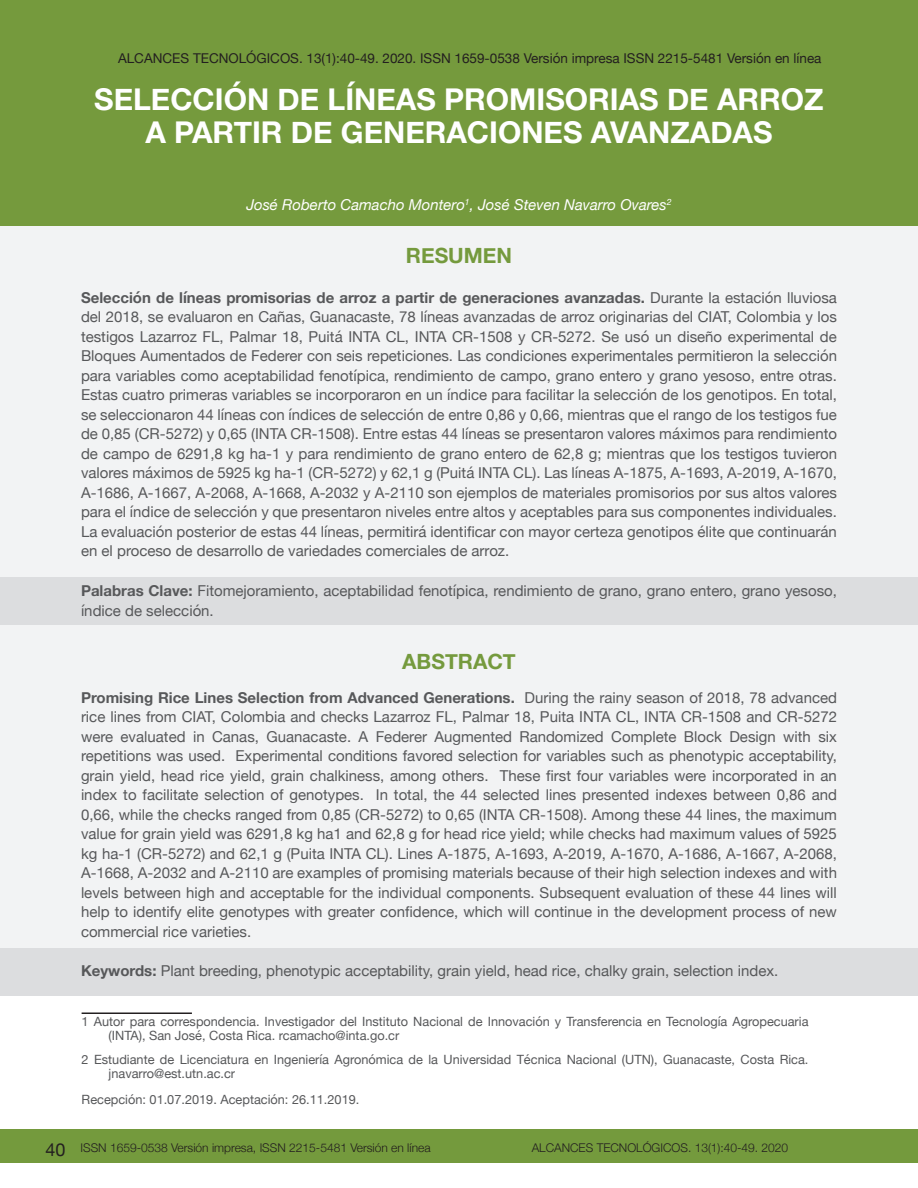
<style>
.page{position:relative;width:918px;height:1188px;background:#fff}
.page>*{position:absolute;margin:0;border:0;box-sizing:border-box;transform-origin:0 0}
.t1{font:700 30px/33px "Helvetica Neue";color:#fff;text-align:center}
.t2{font:700 21px "Helvetica Neue";color:#759a3d}
.t3{font:15px/19.5px "Helvetica Neue";color:#57585a;text-align:justify}
.t4{font:italic 15px "Helvetica Neue";color:#fff}
.t5{font:13.5px "Helvetica Neue";color:#231f20}
.t6{font:12.75px/13.5px "Helvetica Neue";color:#57585a}
.t7{font:300 12px "Helvetica Neue";color:#211c1c}
.t8{font:300 12px "Helvetica Neue";color:#231f20}
.s1{font-weight:700}
.s2{font-weight:400;font-size:18px;color:#231f20}
.s3{color:#231f20}
</style>
<div class="page">
<div style="left:0;top:1130px;width:918px;height:33px;background:#749a3d"></div>
<div style="left:0;top:218px;width:918px;height:754px;background:#f2f3f4"></div>
<div style="left:0;top:577px;width:918px;height:47px;background:#dcdddf"></div>
<div style="left:0;top:948px;width:918px;height:48px;background:#dcdddf"></div>
<div style="left:0;top:0;width:918px;height:225px;background:#759a3d"></div>
<hr style="left:82px;top:1012px;width:110px;height:2px;background:#231f20">
<p class="t5" style="left:118px;top:48px;width:705px">ALCANCES TECNOLÓGICOS. 13(1):40-49. 2020. ISSN 1659-0538 Versión impresa ISSN 2215-5481 Versión en línea</p>
<p class="t1" style="left:94px;top:84px;width:731px">SELECCIÓN DE LÍNEAS PROMISORIAS DE ARROZ<br>A PARTIR DE GENERACIONES AVANZADAS</p>
<p class="t4" style="left:246px;top:194px;width:427px">José Roberto Camacho Montero<sup>1</sup>, José Steven Navarro Ovares<sup>2</sup></p>
<p class="t2" style="left:406px;top:239px;width:108px">RESUMEN</p>
<p class="t3" style="left:81px;top:289px;width:758px"><span class="s1">Selección de líneas promisorias de arroz a partir de generaciones avanzadas.</span> Durante la estación lluviosa del 2018, se evaluaron en Cañas, Guanacaste, 78 líneas avanzadas de arroz originarias del CIAT, Colombia y los testigos Lazarroz FL, Palmar 18, Puitá INTA CL, INTA CR-1508 y CR-5272. Se usó un diseño experimental de Bloques Aumentados de Federer con seis repeticiones. Las condiciones experimentales permitieron la selección para variables como aceptabilidad fenotípica, rendimiento de campo, grano entero y grano yesoso, entre otras.<br>Estas cuatro primeras variables se incorporaron en un índice para facilitar la selección de los genotipos. En total, se seleccionaron 44 líneas con índices de selección de entre 0,86 y 0,66, mientras que el rango de los testigos fue de 0,85 (CR-5272) y 0,65 (INTA CR-1508). Entre estas 44 líneas se presentaron valores máximos para rendimiento de campo de 6291,8 kg ha-1 y para rendimiento de grano entero de 62,8 g; mientras que los testigos tuvieron valores máximos de 5925 kg ha-1 (CR-5272) y 62,1 g (Puitá INTA CL). Las líneas A-1875, A-1693, A-2019, A-1670, A-1686, A-1667, A-2068, A-1668, A-2032 y A-2110 son ejemplos de materiales promisorios por sus altos valores para el índice de selección y que presentaron niveles entre altos y aceptables para sus componentes individuales.<br>La evaluación posterior de estas 44 líneas, permitirá identificar con mayor certeza genotipos élite que continuarán en el proceso de desarrollo de variedades comerciales de arroz.</p>
<p class="t3" style="left:81px;top:582px;width:758px"><span class="s1">Palabras Clave:</span> Fitomejoramiento, aceptabilidad fenotípica, rendimiento de grano, grano entero, grano yesoso, índice de selección.</p>
<p class="t2" style="left:402px;top:645px;width:115px">ABSTRACT</p>
<p class="t3" style="left:81px;top:689px;width:758px"><span class="s1">Promising Rice Lines Selection from Advanced Generations.</span> During the rainy season of 2018, 78 advanced rice lines from CIAT, Colombia and checks Lazarroz FL, Palmar 18, Puita INTA CL, INTA CR-1508 and CR-5272 were evaluated in Canas, Guanacaste. A Federer Augmented Randomized Complete Block Design with six repetitions was used. Experimental conditions favored selection for variables such as phenotypic acceptability, grain yield, head rice yield, grain chalkiness, among others. These first four variables were incorporated in an index to facilitate selection of genotypes. In total, the 44 selected lines presented indexes between 0,86 and 0,66, while the checks ranged from 0,85 (CR-5272) to 0,65 (INTA CR-1508). Among these 44 lines, the maximum value for grain yield was 6291,8 kg ha1 and 62,8 g for head rice yield; while checks had maximum values of 5925 kg ha-1 (CR-5272) and 62,1 g (Puita INTA CL). Lines A-1875, A-1693, A-2019, A-1670, A-1686, A-1667, A-2068, A-1668, A-2032 and A-2110 are examples of promising materials because of their high selection indexes and with levels between high and acceptable for the individual components. Subsequent evaluation of these 44 lines will help to identify elite genotypes with greater confidence, which will continue in the development process of new commercial rice varieties.</p>
<p class="t3" style="left:81px;top:962px;width:699px"><span class="s1">Keywords:</span> Plant breeding, phenotypic acceptability, grain yield, head rice, chalky grain, selection index.</p>
<p class="t6" style="left:109px;top:1016px;width:701px;text-indent:-27px">1 Autor para correspondencia. Investigador del Instituto Nacional de Innovación y Transferencia en Tecnología Agropecuaria (INTA), San José, Costa Rica. rcamacho@inta.go.cr</p>
<p class="t6" style="left:109px;top:1054px;width:701px;text-indent:-27px">2 Estudiante de Licenciatura en Ingeniería Agronómica de la Universidad Técnica Nacional (UTN), Guanacaste, Costa Rica. jnavarro@est.utn.ac.cr</p>
<p class="t6" style="left:82px;top:1094px;width:279px">Recepción: 01.07.2019. Aceptación: 26.11.2019.</p>
<p class="t7" style="left:46px;top:1138px;width:387px"><span class="s2">40</span> <span class="s3">ISSN 1659-0538</span> Versión impresa, <span class="s3">ISSN 2215-5481</span> Versión en línea</p>
<p class="t8" style="left:532px;top:1138px;width:258px">ALCANCES TECNOLÓGICOS. 13(1):40-49. 2020</p>
</div>
